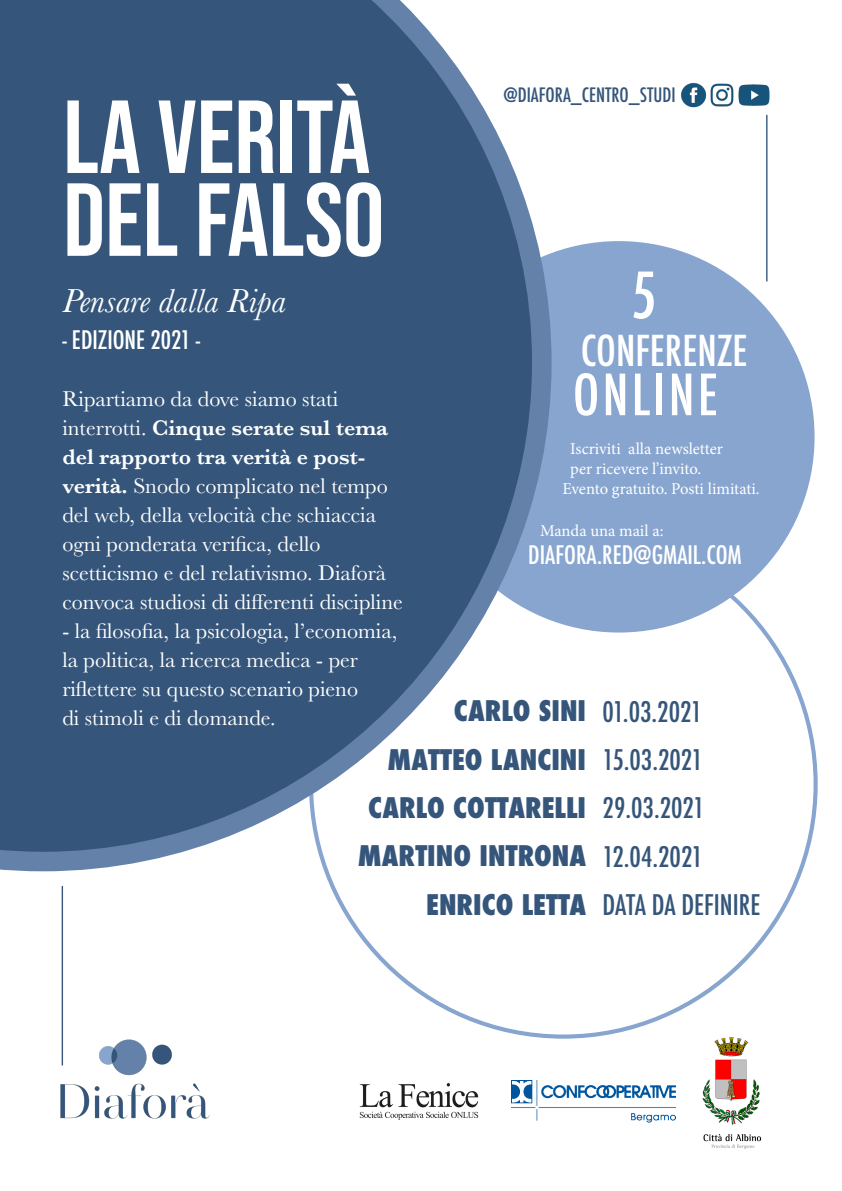
<style>
.page{position:relative;width:842px;height:1191px;background:#fff}
.page>*{position:absolute;margin:0;border:0;box-sizing:border-box;transform-origin:0 0}
.t1{font:103.5px "Bebas Neue";color:#fff}
.t2{font:500 condensed 62.1px "Futura";color:#fff}
.t3{font:500 condensed 55.2px "Futura";letter-spacing:.06em;color:#fff}
.t4{font:500 condensed 41.4px "Futura";color:#fff}
.t5{font:italic 34.5px "Baskerville";color:#fff}
.t6{font:800 condensed 27.6px "Futura";color:#35557a}
.t7{font:500 condensed 27.6px "Futura";color:#35557a}
.t8{font:500 condensed 24.8px "Futura";color:#fff}
.t9{font:22.1px/29px "Baskerville";color:#fff}
.t10{font:500 condensed 19.3px "Futura";color:#35557a}
.t11{font:16.6px "Minion Pro";color:#fff}
.s1{font-weight:600}
</style>
<div class="page">
<img style="left:359px;top:1083px;width:120px;height:37px">
<img style="left:511px;top:1080px;width:165px;height:43px">
<img style="left:702px;top:1037px;width:58px;height:88px">
<hr style="left:62px;top:886px;width:1px;height:179px;background:#35557a">
<div style="left:423px;top:241px;width:391px;height:391px;background:#87a5cf;border-radius:50%"></div>
<svg style="left:0;top:222px;width:552px;height:649px"></svg>
<svg style="left:0;top:0;width:532px;height:851px;fill:#35557a"></svg>
<img style="left:60px;top:1035px;width:150px;height:84px">
<hr style="left:766px;top:115px;width:1px;height:166px;background:#35557a">
<img style="left:681px;top:83px;width:53px;height:25px">
<img style="left:703px;top:1134px;width:59px;height:15px">
<img style="left:739px;top:84px;width:31px;height:22px">
<p class="t1" style="left:63px;top:79px;width:309px">LA VERITÀ</p>
<p class="t1" style="left:63px;top:161px;width:323px">DEL FALSO</p>
<p class="t5" style="left:62px;top:278px;width:225px">Pensare dalla Ripa</p>
<p class="t8" style="left:62px;top:324px;width:139px">- EDIZIONE 2021 -</p>
<p class="t10" style="left:503px;top:83px;width:174px">@DIAFORA_CENTRO_STUDI</p>
<p class="t2" style="left:631px;top:256px;width:27px">5</p>
<p class="t4" style="left:581px;top:324px;width:168px">CONFERENZE</p>
<p class="t3" style="left:573px;top:359px;width:146px">ONLINE</p>
<p class="t9" style="left:62px;top:384px;width:342px">Ripartiamo da dove siamo stati interrotti. <span class="s1">Cinque serate sul tema del rapporto tra verità e post&shy;verità.</span> Snodo complicato nel tempo del web, della velocità che schiaccia ogni ponderata verifica, dello scetticismo e del relativismo. Diaforà convoca studiosi di differenti discipline</p>
<p class="t9" style="left:62px;top:616px;width:336px">- la filosofia, la psicologia, l’economia, la politica, la ricerca medica - per riflettere su questo scenario pieno</p>
<p class="t9" style="left:62px;top:703px;width:215px">di stimoli e di domande.</p>
<p class="t6" style="left:454px;top:692px;width:134px">CARLO SINI</p>
<p class="t6" style="left:388px;top:740px;width:200px">MATTEO LANCINI</p>
<p class="t6" style="left:368px;top:789px;width:219px">CARLO COTTARELLI</p>
<p class="t6" style="left:358px;top:837px;width:230px">MARTINO INTRONA</p>
<p class="t6" style="left:426px;top:885px;width:161px">ENRICO LETTA</p>
<p class="t11" style="left:570px;top:437px;width:154px">Iscriviti alla newsletter</p>
<p class="t11" style="left:570px;top:457px;width:133px">per ricevere l’invito.</p>
<p class="t11" style="left:562px;top:477px;width:199px">Evento gratuito. Posti limitati.</p>
<p class="t11" style="left:540px;top:520px;width:125px">Manda una mail a:</p>
<p class="t8" style="left:528px;top:539px;width:215px">DIAFORA.RED@GMAIL.COM</p>
<p class="t7" style="left:603px;top:693px;width:101px">01.03.2021</p>
<p class="t7" style="left:603px;top:742px;width:102px">15.03.2021</p>
<p class="t7" style="left:603px;top:790px;width:103px">29.03.2021</p>
<p class="t7" style="left:603px;top:838px;width:102px">12.04.2021</p>
<p class="t7" style="left:603px;top:887px;width:159px">DATA DA DEFINIRE</p>
</div>
